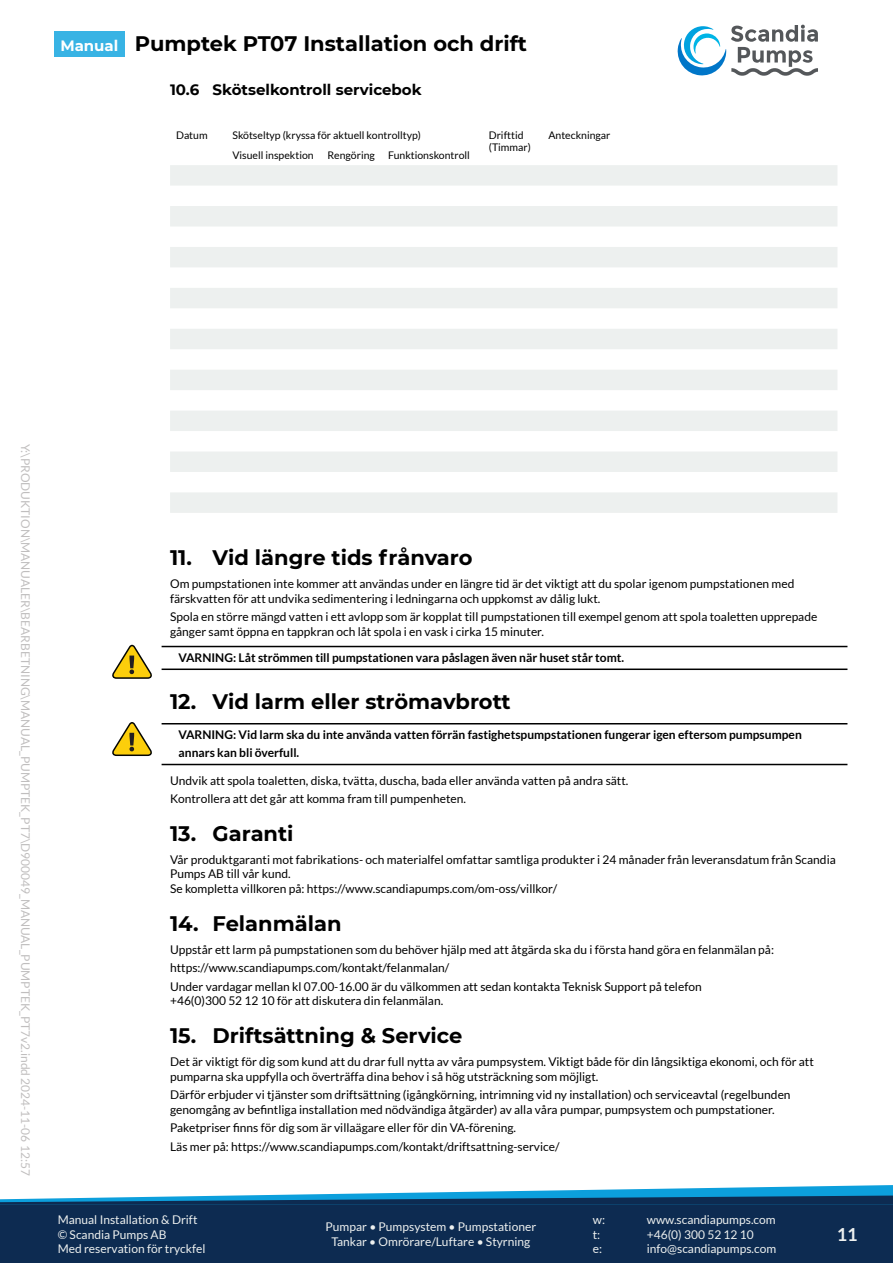
<style>
.page{position:relative;width:893px;height:1263px;background:#fff}
.page>*{position:absolute;margin:0;border:0;box-sizing:border-box;transform-origin:0 0}
.t1{font:700 21px "Montserrat";color:#000}
.t2{font:700 18px "Lato";color:#edf0ef}
.t3{font:700 15px "Montserrat";color:#000}
.t4{font:700 15px "Montserrat";color:#fff}
.content-sm{font:12px/14.4px "Lato";color:#000}
.t5{font:12px/14.4px "Lato";color:#edf0ef}
.t6{font:700 12px/18px "Lato";color:#000}
.t7{font:12px "Lato";color:#c0bebe}
.produkttyp{font:10.5px/12.6px "Lato";color:#000}
</style>
<div class="page">
<svg style="left:677px;top:25px;width:141px;height:51px"></svg>
<div style="left:0;top:1203px;width:893px;height:60px;background:#0d2b51"></div>
<svg style="left:0;top:1185px;width:893px;height:20px"></svg>
<div style="left:54px;top:32px;width:71px;height:25px;background:#38b3e4"></div>
<hr style="left:162px;top:646px;width:685px;height:1px;background:#000">
<hr style="left:162px;top:668px;width:685px;height:2px;background:#000">
<hr style="left:162px;top:723px;width:685px;height:1px;background:#000">
<hr style="left:162px;top:764px;width:685px;height:1px;background:#000">
<svg style="left:170px;top:165px;width:667px;height:348px;fill:#eef1f0"></svg>
<svg style="left:112px;top:645px;width:40px;height:34px"></svg>
<svg style="left:112px;top:722px;width:40px;height:34px"></svg>
<p class="t4" style="left:60px;top:35px;width:60px">Manual</p>
<h1 class="t1" style="left:135px;top:29px;width:394px">Pumptek PT07 Installation och drift</h1>
<p class="t3" style="left:170px;top:79px;width:253px">10.6 Skötselkontroll servicebok</p>
<p class="produkttyp" style="left:176px;top:128px;width:33px">Datum</p>
<p class="produkttyp" style="left:232px;top:128px;width:190px">Skötseltyp (kryssa för aktuell kontrolltyp)</p>
<p class="produkttyp" style="left:489px;top:128px;width:43px">Drifttid (Timmar)</p>
<p class="produkttyp" style="left:548px;top:128px;width:64px">Anteckningar</p>
<p class="produkttyp" style="left:232px;top:149px;width:83px">Visuell inspektion</p>
<p class="produkttyp" style="left:327px;top:149px;width:49px">Rengöring</p>
<p class="produkttyp" style="left:388px;top:149px;width:83px">Funktionskontroll</p>
<p class="t7" style="left:32px;top:444px;width:733px;rotate:90deg">Y:\PRODUKTION\MANUALER\BEARBETNING\MANUAL_PUMPTEK_PT7\D900049_MANUAL_PUMPTEK_PT7v2.indd 2024-11-06 12:57</p>
<p class="t1" style="left:170px;top:543px;width:304px">11. Vid längre tids frånvaro</p>
<p class="content-sm" style="left:170px;top:576px;width:626px">Om pumpstationen inte kommer att användas under en längre tid är det viktigt att du spolar igenom pumpstationen med färskvatten för att undvika sedimentering i ledningarna och uppkomst av dålig lukt.</p>
<p class="content-sm" style="left:170px;top:610px;width:649px">Spola en större mängd vatten i ett avlopp som är kopplat till pumpstationen till exempel genom att spola toaletten upprepade gånger samt öppna en tappkran och låt spola i en vask i cirka 15 minuter.</p>
<p class="t6" style="left:179px;top:649px;width:447px">VARNING: Låt strömmen till pumpstationen vara påslagen även när huset står tomt.</p>
<p class="t1" style="left:170px;top:686px;width:342px">12. Vid larm eller strömavbrott</p>
<p class="t6" style="left:179px;top:726px;width:625px">VARNING: Vid larm ska du inte använda vatten förrän fastighetspumpstationen fungerar igen eftersom pumpsumpen annars kan bli överfull.</p>
<p class="content-sm" style="left:170px;top:773px;width:460px">Undvik att spola toaletten, diska, tvätta, duscha, bada eller använda vatten på andra sätt.</p>
<p class="content-sm" style="left:170px;top:791px;width:297px">Kontrollera att det går att komma fram till pumpenheten.</p>
<p class="t1" style="left:170px;top:818px;width:125px">13. Garanti</p>
<p class="content-sm" style="left:170px;top:852px;width:667px">Vår produktgaranti mot fabrikations- och materialfel omfattar samtliga produkter i 24 månader från leveransdatum från Scandia<br>Pumps AB till vår kund.<br>Se kompletta villkoren på: https://www.scandiapumps.com/om-oss/villkor/</p>
<p class="t1" style="left:170px;top:908px;width:173px">14. Felanmälan</p>
<p class="content-sm" style="left:170px;top:942px;width:605px">Uppstår ett larm på pumpstationen som du behöver hjälp med att åtgärda ska du i första hand göra en felanmälan på:</p>
<p class="content-sm" style="left:170px;top:961px;width:281px">https://www.scandiapumps.com/kontakt/felanmalan/</p>
<p class="content-sm" style="left:170px;top:979px;width:533px">Under vardagar mellan kl 07.00-16.00 är du välkommen att sedan kontakta Teknisk Support på telefon +46(0)300 52 12 10 för att diskutera din felanmälan.</p>
<p class="t1" style="left:170px;top:1021px;width:294px">15. Driftsättning &amp; Service</p>
<p class="content-sm" style="left:170px;top:1055px;width:645px">Det är viktigt för dig som kund att du drar full nytta av våra pumpsystem. Viktigt både för din långsiktiga ekonomi, och för att pumparna ska uppfylla och överträffa dina behov i så hög utsträckning som möjligt.</p>
<p class="content-sm" style="left:170px;top:1088px;width:622px">Därför erbjuder vi tjänster som driftsättning (igångkörning, intrimning vid ny installation) och serviceavtal (regelbunden genomgång av befintliga installation med nödvändiga åtgärder) av alla våra pumpar, pumpsystem och pumpstationer.</p>
<p class="content-sm" style="left:170px;top:1121px;width:348px">Paketpriser finns för dig som är villaägare eller för din VA-förening.</p>
<p class="content-sm" style="left:170px;top:1139px;width:391px">Läs mer på: https://www.scandiapumps.com/kontakt/driftsattning-service/</p>
<p class="t5" style="left:58px;top:1213px;width:149px">Manual Installation &amp; Drift © Scandia Pumps AB<br>Med reservation för tryckfel</p>
<p class="t5" style="left:326px;top:1220px;width:212px;text-align:center">Pumpar • Pumpsystem • Pumpstationer<br>Tankar • Omrörare/Luftare • Styrning</p>
<p class="t5" style="left:593px;top:1213px;width:14px">w:</p>
<p class="t5" style="left:647px;top:1213px;width:130px">www.scandiapumps.com</p>
<p class="t5" style="left:593px;top:1227px;width:9px">t:</p>
<p class="t5" style="left:647px;top:1227px;width:108px">+46(0) 300 52 12 10</p>
<p class="t5" style="left:593px;top:1241px;width:11px">e:</p>
<p class="t5" style="left:647px;top:1241px;width:131px">info@scandiapumps.com</p>
<h2 class="t2" style="left:837px;top:1224px;width:22px">11</h2>
</div>
